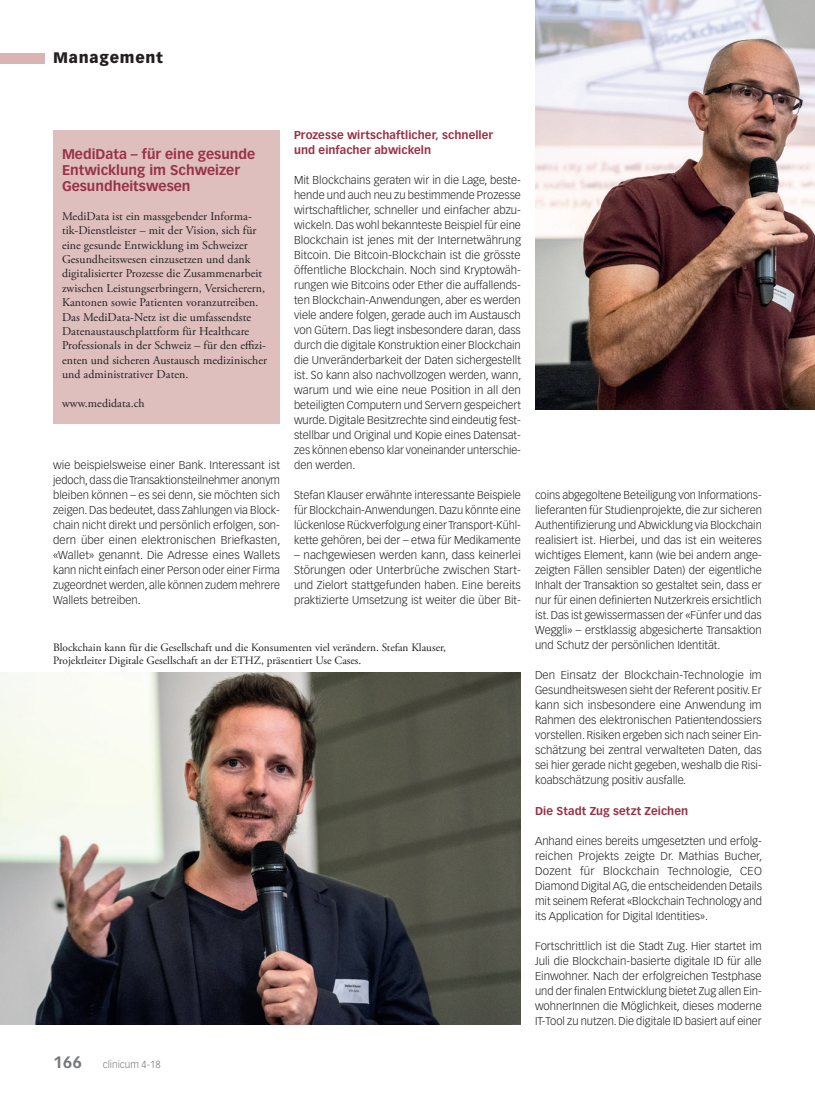
<style>
.page{position:relative;width:815px;height:1099px;background:#fff}
.page>*{position:absolute;margin:0;border:0;box-sizing:border-box;transform-origin:0 0}
.t1{font:900 15px "Vectora LT Std";letter-spacing:.05em;color:#231f20}
.Kastentitel{font:700 13.75px/16.2px "Vectora LT Std";color:#983249}
.Kastentext{font:11.88px/14.4px "Adobe Garamond Pro";letter-spacing:.005em;color:#231f20}
.Lauftext{font:300 11.25px/15px "Vectora LT Std";color:#231f20;text-align:justify}
.Legende{font:11.25px/13.5px "Adobe Garamond Pro";color:#231f20}
.ZT_MM{font:700 11.25px/15px "Vectora LT Std";letter-spacing:.005em;color:#983249}
.t2{font:300 10px "Vectora LT Std";color:#76787b}
.s1{font-weight:700;font-size:16.25px}
</style>
<div class="page">
<div style="left:0;top:53px;width:45px;height:10px;background:#d9b4b3"></div>
<img style="left:535px;top:0;width:280px;height:409px">
<div style="left:53px;top:130px;width:227px;height:294px;background:#debfbe"></div>
<img style="left:0;top:672px;width:521px;height:352px">
<h1 class="t1" style="left:53px;top:49px;width:111px">Management</h1>
<p class="Kastentitel" style="left:62px;top:146px;width:195px">MediData – für eine gesunde<br>Entwicklung im Schweizer<br>Gesundheitswesen</p>
<p class="Kastentext" style="left:62px;top:209px;width:207px">MediData ist ein massgebender Informa&shy;tik-Dienstleister – mit der Vision, sich für eine gesunde Entwicklung im Schweizer Gesundheitswesen einzusetzen und dank digitalisierter Prozesse die Zusammenarbeit zwischen Leistungserbringern, Versicherern, Kantonen sowie Patienten voranzutreiben.<br>Das MediData-Netz ist die umfassendste Datenaustauschplattform für Healthcare Professionals in der Schweiz – für den effizi&shy;enten und sicheren Austausch medizinischer und administrativer Daten.</p>
<p class="Kastentext" style="left:62px;top:396px;width:84px">www.medidata.ch</p>
<p class="Lauftext" style="left:53px;top:458px;width:229px">wie beispielsweise einer Bank. Interessant ist jedoch, dass die Transaktionsteilnehmer anonym bleiben können – es sei denn, sie möchten sich zeigen. Das bedeutet, dass Zahlungen via Block&shy;chain nicht direkt und persönlich erfolgen, son&shy;dern über einen elektronischen Briefkasten, «Wallet» genannt. Die Adresse eines Wallets kann nicht einfach einer Person oder einer Firma zugeordnet werden, alle können zudem mehrere Wallets betreiben.</p>
<p class="ZT_MM" style="left:294px;top:128px;width:201px">Prozesse wirtschaftlicher, schneller und einfacher abwickeln</p>
<p class="Lauftext" style="left:294px;top:173px;width:229px">Mit Blockchains geraten wir in die Lage, beste&shy;hende und auch neu zu bestimmende Prozesse wirtschaftlicher, schneller und einfacher abzu&shy;wickeln. Das wohl bekannteste Beispiel für eine Blockchain ist jenes mit der Internetwährung Bitcoin. Die Bitcoin-Blockchain ist die grösste öffentliche Blockchain. Noch sind Kryptowäh&shy;rungen wie Bitcoins oder Ether die auffallends&shy;ten Blockchain-Anwendungen, aber es werden viele andere folgen, gerade auch im Austausch von Gütern. Das liegt insbesondere daran, dass durch die digitale Konstruktion einer Blockchain die Unveränderbarkeit der Daten sichergestellt ist. So kann also nachvollzogen werden, wann, warum und wie eine neue Position in all den beteiligten Computern und Servern gespeichert wurde. Digitale Besitzrechte sind eindeutig fest&shy;stellbar und Original und Kopie eines Datensat&shy;zes können ebenso klar voneinander unterschie&shy;den werden.</p>
<p class="Lauftext" style="left:294px;top:488px;width:228px">Stefan Klauser erwähnte interessante Beispiele für Blockchain-Anwendungen. Dazu könnte eine lückenlose Rückverfolgung einer Transport-Kühl&shy;kette gehören, bei der – etwa für Medikamente</p>
<p class="Lauftext" style="left:294px;top:548px;width:228px">– nachgewiesen werden kann, dass keinerlei Störungen oder Unterbrüche zwischen Start&shy;und Zielort stattgefunden haben. Eine bereits praktizierte Umsetzung ist weiter die über Bit-</p>
<p class="Legende" style="left:53px;top:641px;width:394px">Blockchain kann für die Gesellschaft und die Konsumenten viel verändern. Stefan Klauser,<br>Projektleiter Digitale Gesellschaft an der ETHZ, präsentiert Use Cases.</p>
<p class="t2" style="left:53px;top:1058px;width:109px"><span class="s1">166</span> clinicum 4-18</p>
<p class="Lauftext" style="left:535px;top:488px;width:228px">coins abgegoltene Beteiligung von Informations&shy;lieferanten für Studienprojekte, die zur sicheren Authentifizierung und Abwicklung via Blockchain realisiert ist. Hierbei, und das ist ein weiteres wichtiges Element, kann (wie bei andern ange&shy;zeigten Fällen sensibler Daten) der eigentliche Inhalt der Transaktion so gestaltet sein, dass er nur für einen definierten Nutzerkreis ersichtlich ist. Das ist gewissermassen der «Fünfer und das Weggli» – erstklassig abgesicherte Transaktion und Schutz der persönlichen Identität.</p>
<p class="Lauftext" style="left:535px;top:668px;width:228px">Den Einsatz der Blockchain-Technologie im Gesundheitswesen sieht der Referent positiv. Er kann sich insbesondere eine Anwendung im Rahmen des elektronischen Patientendossiers vorstellen. Risiken ergeben sich nach seiner Ein&shy;schätzung bei zentral verwalteten Daten, das sei hier gerade nicht gegeben, weshalb die Risi&shy;koabschätzung positiv ausfalle.</p>
<p class="ZT_MM" style="left:535px;top:803px;width:155px">Die Stadt Zug setzt Zeichen</p>
<p class="Lauftext" style="left:535px;top:833px;width:229px">Anhand eines bereits umgesetzten und erfolg&shy;reichen Projekts zeigte Dr. Mathias Bucher, Dozent für Blockchain Technologie, CEO Diamond Digital AG, die entscheidenden Details mit seinem Referat «Blockchain Technology and its Application for Digital Identities».</p>
<p class="Lauftext" style="left:535px;top:938px;width:228px">Fortschrittlich ist die Stadt Zug. Hier startet im Juli die Blockchain-basierte digitale ID für alle Einwohner. Nach der erfolgreichen Testphase und der finalen Entwicklung bietet Zug allen Ein&shy;wohnerInnen die Möglichkeit, dieses moderne IT-Tool zu nutzen. Die digitale ID basiert auf einer</p>
</div>
